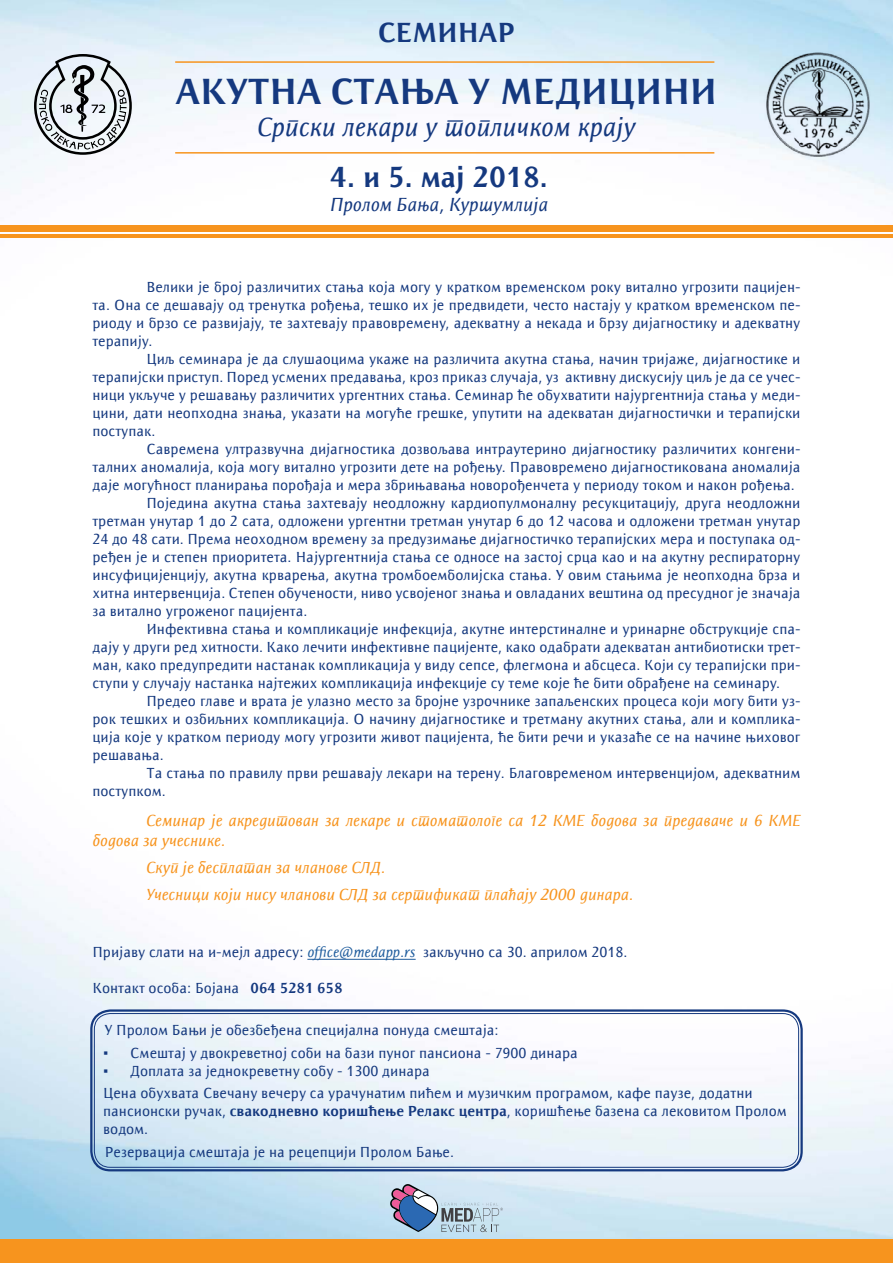
<style>
.page{position:relative;width:893px;height:1263px;background:#fff}
.page>*{position:absolute;margin:0;border:0;box-sizing:border-box;transform-origin:0 0}
.t1{font:700 37.5px "Resavska BG Sans";color:#15397f}
.t2{font:700 30px "Resavska BG Sans";color:#15397f}
.t3{font:700 28.5px "Resavska BG Sans";color:#15397f}
.t4{font:italic 27px "Resavska BG Sans";color:#15397f}
.t5{font:italic 19.5px "Resavska BG Sans";color:#15397f}
.t6{font:italic 16.5px/19.8px "Resavska BG Sans";color:#f7941e}
.t7{font:15px/18px "Resavska BG Sans";color:#15397f}
.s1{font-style:italic;color:#215e9e}
.s2{font-weight:700}
</style>
<div class="page">
<img style="left:0;top:0;width:893px;height:1239px">
<svg style="left:390px;top:1184px;width:113px;height:48px"></svg>
<div style="left:0;top:1239px;width:893px;height:24px;background:#f7941e"></div>
<div style="left:0;top:225px;width:893px;height:6px;background:#f7941e"></div>
<hr style="left:0;top:234px;width:893px;height:3px;background:#f7941e">
<img style="left:761px;top:48px;width:114px;height:113px">
<svg style="left:34px;top:54px;width:98px;height:101px"></svg>
<hr style="left:175px;top:61px;width:539px;height:2px;background:#f7941e">
<hr style="left:175px;top:152px;width:539px;height:2px;background:#f7941e">
<div style="left:90px;top:1009px;width:713px;height:162px;border:2px solid #15397f;border-radius:19px"></div>
<div style="left:94px;top:1013px;width:705px;height:155px;border:1px solid #15397f;border-radius:16px"></div>
<hr style="left:307px;top:959px;width:109px;height:1px;background:#215e9e">
<h3 class="t3" style="left:378px;top:16px;width:138px">СЕМИНАР</h3>
<h1 class="t1" style="left:176px;top:70px;width:543px">АКУТНА СТАЊА У МЕДИЦИНИ</h1>
<h3 class="t4" style="left:257px;top:112px;width:380px">Српски лекари у топличком крају</h3>
<h2 class="t2" style="left:330px;top:160px;width:219px">4. и 5. мај 2018.</h2>
<h3 class="t5" style="left:330px;top:193px;width:219px">Пролом Бања, Куршумлија</h3>
<p class="t7" style="left:92px;top:278px;width:709px;text-align:justify;text-indent:54px">Велики је број различитих стања која могу у кратком временском року витално угрозити пацијен&shy;та. Она се дешавају од тренутка рођења, тешко их је предвидети, често настају у кратком временском пе&shy;риоду и брзо се развијају, те захтевају правовремену, адекватну а некада и брзу дијагностику и адекватну терапију.</p>
<p class="t7" style="left:92px;top:350px;width:709px;text-align:justify;text-indent:54px">Циљ семинара је да слушаоцима укаже на различита акутна стања, начин тријаже, дијагностике и терапијски приступ. Поред усмених предавања, кроз приказ случаја, уз активну дискусију циљ је да се учес&shy;ници укључе у решавању различитих ургентних стања. Семинар ће обухватити најургентнија стања у меди&shy;цини, дати неопходна знања, указати на могуће грешке, упутити на адекватан дијагностички и терапијски поступак.</p>
<p class="t7" style="left:146px;top:440px;width:655px">Савремена ултразвучна дијагностика дозвољава интраутерино дијагностику различитих конгени-</p>
<p class="t7" style="left:92px;top:458px;width:709px">талних аномалија, која могу витално угрозити дете на рођењу. Правовремено дијагностикована аномалија</p>
<p class="t7" style="left:92px;top:476px;width:704px">даје могућност планирања порођаја и мера збрињавања новорођенчета у периоду током и након рођења.</p>
<p class="t7" style="left:146px;top:494px;width:655px">Поједина акутна стања захтевају неодложну кардиопулмоналну ресукцитацију, друга неодложни</p>
<p class="t7" style="left:92px;top:512px;width:709px">третман унутар 1 до 2 сата, одложени ургентни третман унутар 6 до 12 часова и одложени третман унутар</p>
<p class="t7" style="left:92px;top:530px;width:709px">24 до 48 сати. Према неоходном времену за предузимање дијагностичко терапијских мера и поступака од-</p>
<p class="t7" style="left:92px;top:548px;width:709px">ређен је и степен приоритета. Најургентнија стања се односе на застој срца као и на акутну респираторну</p>
<p class="t7" style="left:92px;top:566px;width:709px">инсуфицијенцију, акутна крварења, акутна тромбоемболијска стања. У овим стањима је неопходна брза и</p>
<p class="t7" style="left:92px;top:584px;width:709px">хитна интервенција. Степен обучености, ниво усвојеног знања и овладаних вештина од пресудног је значаја</p>
<p class="t7" style="left:92px;top:602px;width:216px">за витално угроженог пацијента.</p>
<p class="t7" style="left:146px;top:620px;width:655px">Инфективна стања и компликације инфекција, акутне интерстиналне и уринарне обструкције спа-</p>
<p class="t7" style="left:92px;top:638px;width:709px">дају у други ред хитности. Како лечити инфективне пацијенте, како одабрати адекватан антибиотиски трет-</p>
<p class="t7" style="left:92px;top:656px;width:709px">ман, како предупредити настанак компликација у виду сепсе, флегмона и абсцеса. Који су терапијски при-</p>
<p class="t7" style="left:92px;top:674px;width:689px">ступи у случају настанка најтежих компликација инфекције су теме које ће бити обрађене на семинару.</p>
<p class="t7" style="left:146px;top:692px;width:655px">Предео главе и врата је улазно место за бројне узрочнике запаљенских процеса који могу бити уз-</p>
<p class="t7" style="left:92px;top:710px;width:709px">рок тешких и озбиљних компликација. О начину дијагностике и третману акутних стања, али и комплика-</p>
<p class="t7" style="left:92px;top:728px;width:709px">ција које у кратком периоду могу угрозити живот пацијента, ће бити речи и указаће се на начине њиховог</p>
<p class="t7" style="left:92px;top:746px;width:73px">решавања.</p>
<p class="t7" style="left:146px;top:764px;width:655px">Та стања по правилу први решавају лекари на терену. Благовременом интервенцијом, адекватним</p>
<p class="t7" style="left:92px;top:782px;width:75px">поступком.</p>
<p class="t6" style="left:92px;top:811px;width:709px;text-indent:54px">Семинар је акредитован за лекаре и стоматологе са 12 КМЕ бодова за предаваче и 6 КМЕ бодова за учеснике.</p>
<p class="t6" style="left:146px;top:854px;width:488px;line-height:27px">Скуп је бесплатан за чланове СЛД.<br>Учесници који нису чланови СЛД за сертификат плаћају 2000 динара.</p>
<p class="t7" style="left:92px;top:943px;width:537px">Пријаву слати на и-мејл адресу: <span class="s1">office@medapp.rs</span> закључно са 30. априлом 2018.</p>
<p class="t7" style="left:92px;top:979px;width:252px">Контакт особа: Бојана <span class="s2">064 5281 658</span></p>
<p class="t7" style="left:105px;top:1021px;width:395px">У Пролом Бањи је обезбеђена специјална понуда смештаја:</p>
<p class="t7" style="left:103px;top:1043px;width:476px">• Смештај у двокреветној соби на бази пуног пансиона - 7900 динара</p>
<p class="t7" style="left:103px;top:1059px;width:651px;line-height:22.5px">• Доплата за једнокреветну собу - 1300 динара<br>Цена обухвата Свечану вечеру са урачунатим пићем и музичким програмом, кафе паузе, додатни</p>
<p class="t7" style="left:103px;top:1102px;width:685px">пансионски ручак, <span class="s2">свакодневно коришћење Релакс центра</span>, коришћење базена са лековитом Пролом водом.</p>
<p class="t7" style="left:105px;top:1142px;width:351px">Резервација смештаја је на рецепцији Пролом Бање.</p>
</div>
